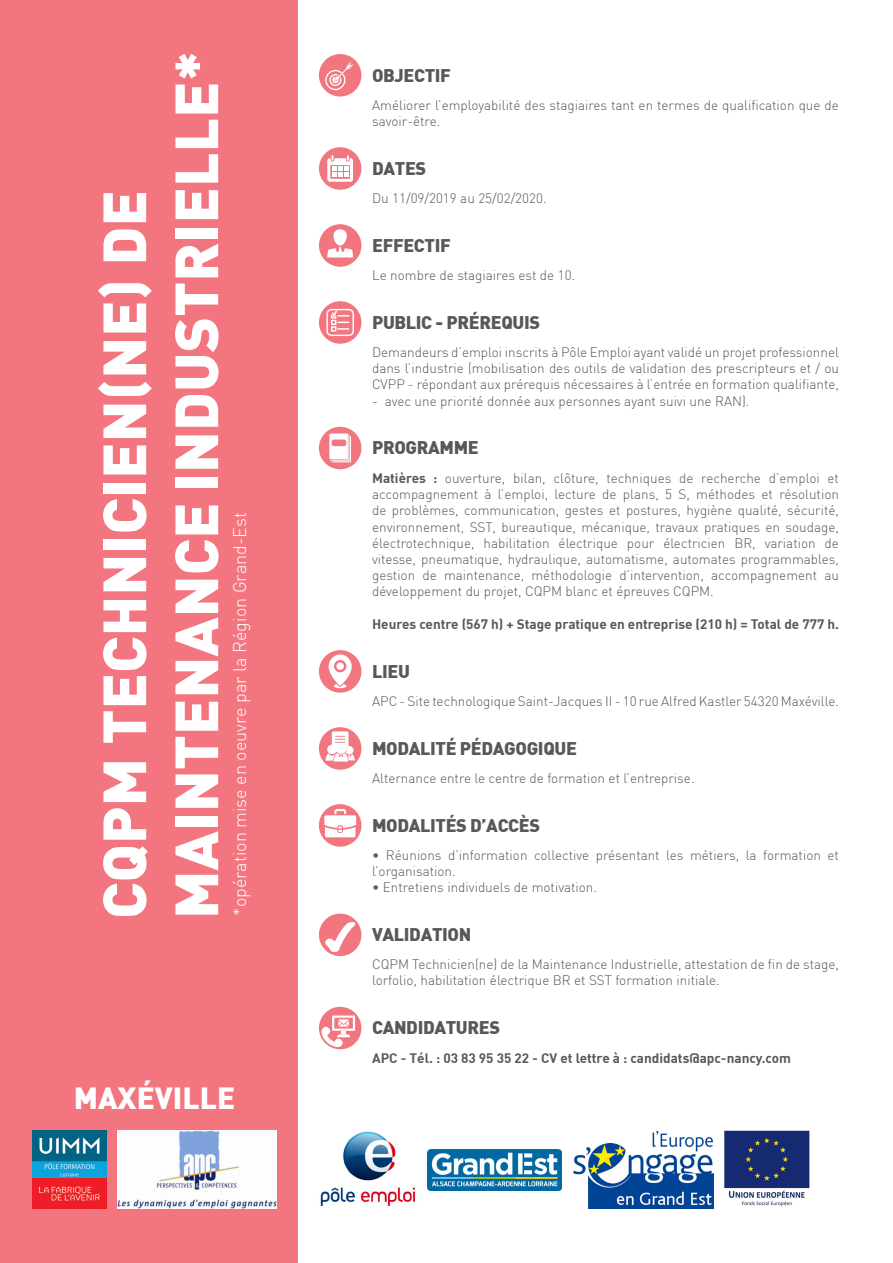
<style>
.page{position:relative;width:893px;height:1263px;background:#fff}
.page>*{position:absolute;margin:0;border:0;box-sizing:border-box;transform-origin:0 0}
.t1{font:900 60px/72px "DIN";color:#fff}
.t2{font:900 30px "DIN";color:#fff}
.t3{font:900 18px "DIN";letter-spacing:-.02em;color:#57585a}
.t4{font:300 18px "DIN";color:#fff}
.t5{font:300 13.5px/16.2px "DIN";color:#57585a}
.t6{font:700 13.5px "DIN";color:#57585a}
.s1{font-weight:700}
</style>
<div class="page">
<div style="left:319px;top:54px;width:42px;height:43px;background:#f27680;border-radius:50%"></div>
<svg style="left:325px;top:62px;width:29px;height:28px"></svg>
<div style="left:319px;top:147px;width:42px;height:43px;background:#f27680;border-radius:50%"></div>
<svg style="left:327px;top:155px;width:26px;height:27px"></svg>
<div style="left:319px;top:224px;width:42px;height:43px;background:#f27680;border-radius:50%"></div>
<svg style="left:327px;top:229px;width:26px;height:28px"></svg>
<div style="left:319px;top:301px;width:42px;height:43px;background:#f27680;border-radius:50%"></div>
<svg style="left:326px;top:309px;width:28px;height:27px"></svg>
<div style="left:319px;top:427px;width:42px;height:42px;background:#f27680;border-radius:50%"></div>
<div style="left:319px;top:650px;width:42px;height:43px;background:#f27680;border-radius:50%"></div>
<svg style="left:329px;top:654px;width:23px;height:34px"></svg>
<svg style="left:329px;top:433px;width:22px;height:30px"></svg>
<div style="left:319px;top:804px;width:42px;height:43px;background:#f27680;border-radius:50%"></div>
<svg style="left:324px;top:809px;width:32px;height:28px"></svg>
<div style="left:319px;top:1007px;width:42px;height:42px;background:#f27680;border-radius:50%"></div>
<svg style="left:321px;top:1015px;width:34px;height:32px"></svg>
<div style="left:319px;top:913px;width:42px;height:43px;background:#f27680;border-radius:50%"></div>
<svg style="left:325px;top:922px;width:30px;height:30px"></svg>
<div style="left:319px;top:727px;width:42px;height:43px;background:#f27680;border-radius:50%"></div>
<svg style="left:325px;top:731px;width:30px;height:30px"></svg>
<img style="left:428px;top:1149px;width:134px;height:41px">
<img style="left:573px;top:1130px;width:140px;height:79px">
<img style="left:724px;top:1130px;width:86px;height:77px">
<div style="left:0;top:0;width:298px;height:1263px;background:#f2757f"></div>
<img style="left:33px;top:1130px;width:73px;height:79px">
<img style="left:117px;top:1130px;width:159px;height:79px">
<img style="left:320px;top:1131px;width:96px;height:76px">
<p class="t1" style="left:85px;top:919px;width:869px;rotate:-90deg">CQPM TECHNICIEN(NE) DE<br>MAINTENANCE INDUSTRIELLE*</p>
<p class="t4" style="left:229px;top:916px;width:405px;rotate:-90deg">*opération mise en oeuvre par la Région Grand-Est</p>
<p class="t2" style="left:74px;top:1078px;width:163px">MAXÉVILLE</p>
<p class="t3" style="left:372px;top:63px;width:80px">OBJECTIF</p>
<p class="t5" style="left:372px;top:97px;width:468px">Améliorer l’employabilité des stagiaires tant en termes de qualification que de savoir-être.</p>
<p class="t3" style="left:372px;top:156px;width:56px">DATES</p>
<p class="t5" style="left:372px;top:190px;width:176px">Du 11/09/2019 au 25/02/2020.</p>
<p class="t3" style="left:372px;top:233px;width:80px">EFFECTIF</p>
<p class="t5" style="left:372px;top:267px;width:205px">Le nombre de stagiaires est de 10.</p>
<p class="t3" style="left:372px;top:310px;width:169px">PUBLIC - PRÉREQUIS</p>
<p class="t5" style="left:372px;top:344px;width:468px;text-align:justify">Demandeurs d’emploi inscrits à Pôle Emploi ayant validé un projet professionnel dans l’industrie (mobilisation des outils de validation des prescripteurs et / ou CVPP - répondant aux prérequis nécessaires à l’entrée en formation qualifiante,</p>
<p class="t5" style="left:372px;top:392px;width:379px">- avec une priorité donnée aux personnes ayant suivi une RAN).</p>
<p class="t3" style="left:372px;top:436px;width:108px">PROGRAMME</p>
<p class="t5" style="left:372px;top:470px;width:468px;text-align:justify"><span class="s1">Matières :</span> ouverture, bilan, clôture, techniques de recherche d’emploi et accompagnement à l’emploi, lecture de plans, 5 S, méthodes et résolution de problèmes, communication, gestes et postures, hygiène qualité, sécurité, environnement, SST, bureautique, mécanique, travaux pratiques en soudage, électrotechnique, habilitation électrique pour électricien BR, variation de vitesse, pneumatique, hydraulique, automatisme, automates programmables, gestion de maintenance, méthodologie d’intervention, accompagnement au développement du projet, CQPM blanc et épreuves CQPM.</p>
<p class="t6" style="left:372px;top:615px;width:468px">Heures centre (567 h) + Stage pratique en entreprise (210 h) = Total de 777 h.</p>
<p class="t3" style="left:372px;top:659px;width:39px">LIEU</p>
<p class="t5" style="left:372px;top:693px;width:468px">APC - Site technologique Saint-Jacques II - 10 rue Alfred Kastler 54320 Maxéville.</p>
<p class="t3" style="left:372px;top:736px;width:206px">MODALITÉ PÉDAGOGIQUE</p>
<p class="t5" style="left:372px;top:770px;width:324px">Alternance entre le centre de formation et l’entreprise.</p>
<p class="t3" style="left:372px;top:813px;width:170px">MODALITÉS D’ACCÈS</p>
<p class="t5" style="left:372px;top:847px;width:468px">• Réunions d’information collective présentant les métiers, la formation et l’organisation.</p>
<p class="t5" style="left:372px;top:879px;width:226px">• Entretiens individuels de motivation.</p>
<p class="t3" style="left:372px;top:923px;width:101px">VALIDATION</p>
<p class="t5" style="left:372px;top:956px;width:468px">CQPM Technicien(ne) de la Maintenance Industrielle, attestation de fin de stage, lorfolio, habilitation électrique BR et SST formation initiale.</p>
<p class="t3" style="left:372px;top:1016px;width:130px">CANDIDATURES</p>
<p class="t6" style="left:372px;top:1049px;width:420px">APC - Tél. : 03 83 95 35 22 - CV et lettre à : candidats@apc-nancy.com</p>
</div>
